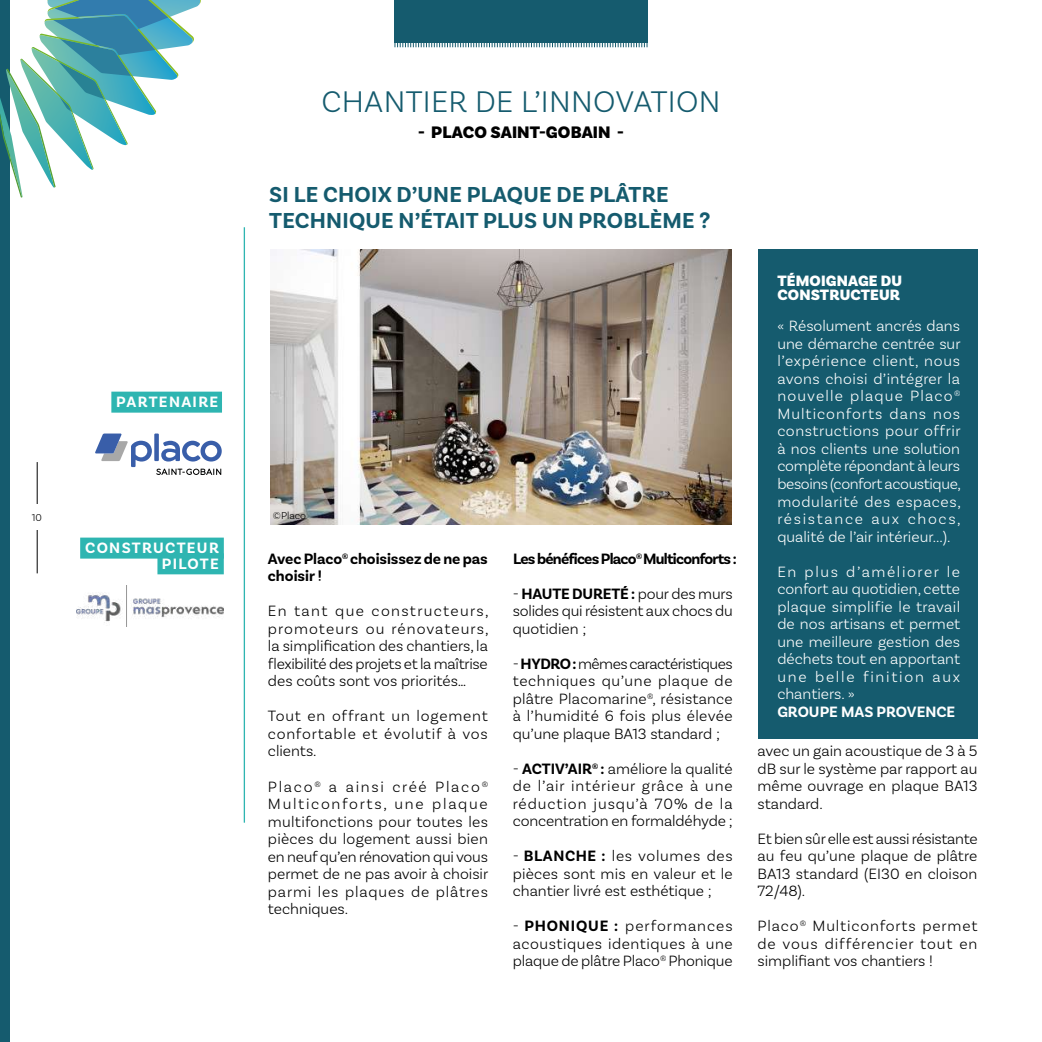
<style>
.page{position:relative;width:1042px;height:1042px;background:#fff}
.page>*{position:absolute;margin:0;border:0;box-sizing:border-box;transform-origin:0 0}
.t1{font:300 31.5px "Basic Sans";letter-spacing:.01em;color:#155b6e}
.t2{font:700 22.75px/26.2px "Basic Sans";letter-spacing:.01em;color:#155b6e}
.t3{font:900 17.5px "Basic Sans Alt";letter-spacing:.01em;color:#000}
.t4{font:300 15.75px/17.5px "Basic Sans";color:#000;text-align:justify}
.t5{font:300 15.75px/17.5px "Basic Sans";color:#fff;text-align:justify}
.t6{font:700 15.75px/17.5px "Basic Sans";letter-spacing:-.005em;color:#000}
.t7{font:700 15.75px "Basic Sans";letter-spacing:-.04em;color:#000}
.t8{font:700 15.75px/15.8px "Basic Sans";letter-spacing:.075em;color:#fff;text-align:right}
.t9{font:900 15.75px/14px "Basic Sans";letter-spacing:.01em;color:#fff}
.t10{font:700 15.75px "Basic Sans";color:#fff}
.t11{font:300 10.5px "Basic Sans";color:#000}
.s1{font-weight:700}
</style>
<div class="page">
<div style="left:757px;top:249px;width:220px;height:490px;background:#155b6e"></div>
<div style="left:111px;top:392px;width:111px;height:21px;background:#2eb5b1"></div>
<hr style="left:37px;top:462px;width:1px;height:111px;background:#000">
<div style="left:22px;top:504px;width:29px;height:25px;background:#fff"></div>
<hr style="left:244px;top:227px;width:1px;height:595px;background:#2eb5b1">
<div style="left:0;top:0;width:10px;height:1042px;background:#155b6e"></div>
<svg style="left:0;top:0;width:201px;height:198px"></svg>
<img style="left:270px;top:249px;width:461px;height:276px">
<div style="left:80px;top:537px;width:144px;height:21px;background:#2eb5b1"></div>
<div style="left:157px;top:553px;width:67px;height:21px;background:#2eb5b1"></div>
<img style="left:77px;top:586px;width:146px;height:41px">
<svg style="left:95px;top:433px;width:127px;height:42px"></svg>
<div style="left:394px;top:0;width:253px;height:42px;background:#155b6e"></div>
<svg style="left:394px;top:42px;width:253px;height:5px"></svg>
<p class="t11" style="left:32px;top:511px;width:12px">10</p>
<p class="t8" style="left:116px;top:394px;width:103px">PARTENAIRE</p>
<p class="t8" style="left:85px;top:540px;width:135px">CONSTRUCTEUR<br>PILOTE</p>
<h1 class="t1" style="left:321px;top:83px;width:401px">CHANTIER DE L’INNOVATION</h1>
<p class="t3" style="left:418px;top:122px;width:207px">- PLACO SAINT-GOBAIN -</p>
<h2 class="t2" style="left:269px;top:181px;width:443px">SI LE CHOIX D’UNE PLAQUE DE PLÂTRE<br>TECHNIQUE N’ÉTAIT PLUS UN PROBLÈME ?</h2>
<p class="t11" style="left:273px;top:509px;width:35px">©Placo</p>
<p class="t6" style="left:268px;top:550px;width:221px">Avec Placo® choisissez de ne pas choisir !</p>
<p class="t4" style="left:268px;top:602px;width:222px">En tant que constructeurs, promoteurs ou rénovateurs, la simplification des chantiers, la flexibilité des projets et la maîtrise des coûts sont vos priorités…</p>
<p class="t4" style="left:268px;top:707px;width:221px">Tout en offrant un logement confortable et évolutif à vos clients.</p>
<p class="t4" style="left:268px;top:777px;width:222px">Placo® a ainsi créé Placo® Multiconforts, une plaque multifonctions pour toutes les pièces du logement aussi bien en neuf qu’en rénovation qui vous permet de ne pas avoir à choisir parmi les plaques de plâtres techniques.</p>
<p class="t7" style="left:513px;top:549px;width:225px">Les bénéfices Placo® Multiconforts :</p>
<p class="t4" style="left:513px;top:585px;width:222px">- <span class="s1">HAUTE DURETÉ :</span> pour des murs solides qui résistent aux chocs du quotidien ;</p>
<p class="t4" style="left:513px;top:655px;width:222px">- <span class="s1">HYDRO :</span> mêmes caractéristiques techniques qu’une plaque de plâtre Placomarine®, résistance à l’humidité 6 fois plus élevée qu’une plaque BA13 standard ;</p>
<p class="t4" style="left:513px;top:760px;width:222px">- <span class="s1">ACTIV’AIR® :</span> améliore la qualité de l’air intérieur grâce à une réduction jusqu’à 70% de la concentration en formaldéhyde ;</p>
<p class="t4" style="left:513px;top:847px;width:222px">- <span class="s1">BLANCHE :</span> les volumes des pièces sont mis en valeur et le chantier livré est esthétique ;</p>
<p class="t4" style="left:513px;top:917px;width:221px">- <span class="s1">PHONIQUE :</span> performances acoustiques identiques à une plaque de plâtre Placo® Phonique</p>
<p class="t9" style="left:777px;top:274px;width:126px">TÉMOIGNAGE DU<br>CONSTRUCTEUR</p>
<p class="t5" style="left:777px;top:317px;width:185px">« Résolument ancrés dans une démarche centrée sur l’expérience client, nous avons choisi d’intégrer la nouvelle plaque Placo® Multiconforts dans nos constructions pour offrir à nos clients une solution complète répondant à leurs besoins (confort acoustique, modularité des espaces, résistance aux chocs, qualité de l’air intérieur...).</p>
<p class="t5" style="left:777px;top:562px;width:184px">En plus d’améliorer le confort au quotidien, cette plaque simplifie le travail de nos artisans et permet une meilleure gestion des déchets tout en apportant une belle finition aux chantiers. »</p>
<p class="t10" style="left:777px;top:702px;width:179px">GROUPE MAS PROVENCE</p>
<p class="t4" style="left:757px;top:742px;width:221px">avec un gain acoustique de 3 à 5 dB sur le système par rapport au même ouvrage en plaque BA13 standard.</p>
<p class="t4" style="left:757px;top:830px;width:222px">Et bien sûr elle est aussi résistante au feu qu’une plaque de plâtre BA13 standard (EI30 en cloison 72/48).</p>
<p class="t4" style="left:757px;top:917px;width:221px">Placo® Multiconforts permet de vous différencier tout en simplifiant vos chantiers !</p>
</div>
